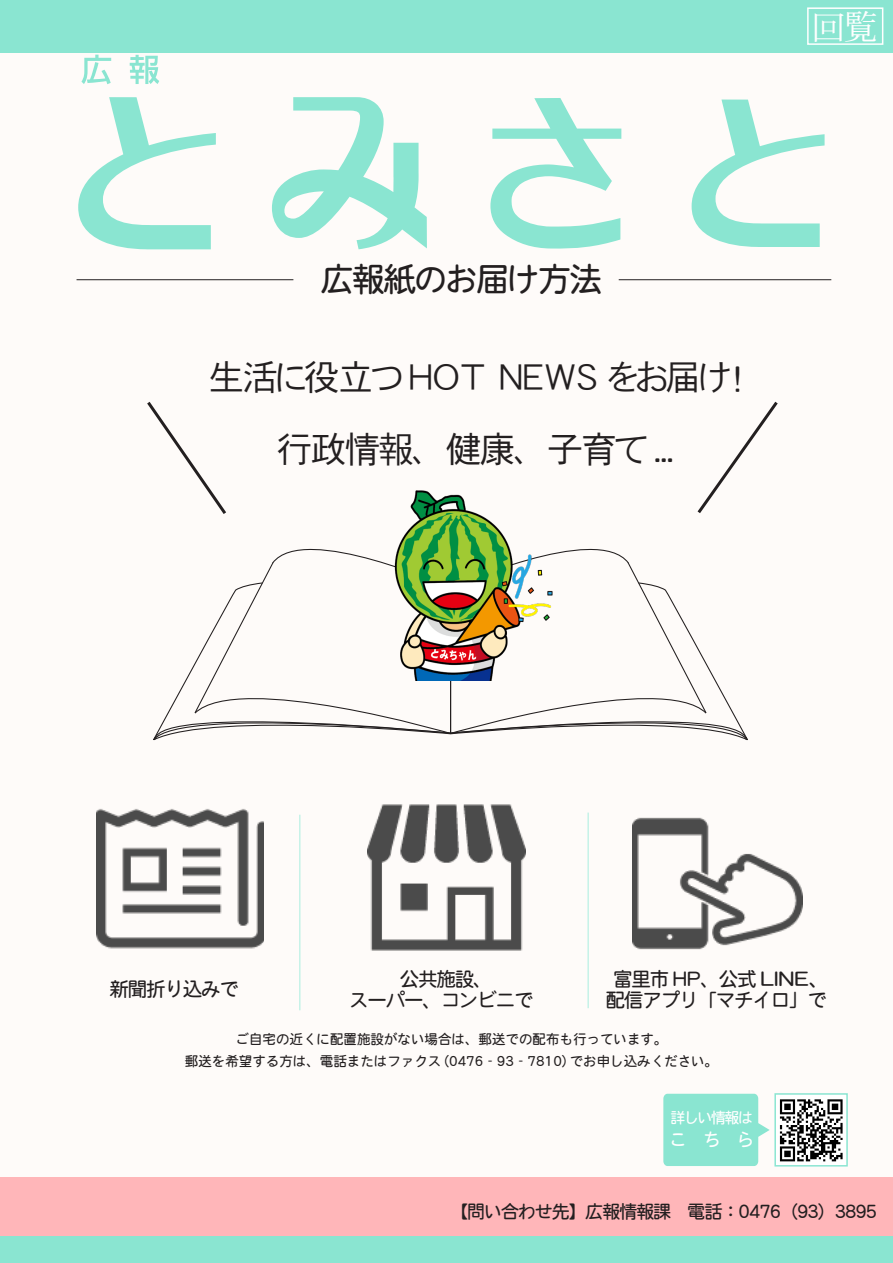
<style>
.page{position:relative;width:893px;height:1263px;background:#fff}
.page>*{position:absolute;margin:0;border:0;box-sizing:border-box;transform-origin:0 0}
.t1{font:36px "DFHS Gothic W3 WING RKSJ H";letter-spacing:-.06em;color:#231f20}
.t2{font:34.5px "DFHS Mincho W3 WINP RKSJ H";color:#fff}
.t3{font:33px "DFHS Maru Gothic W4 WINP RKSJ H";letter-spacing:-.06em;color:#231f20}
.t4{font:19.5px "DFHS Maru Gothic W4 WINP RKSJ H";letter-spacing:-.06em;color:#231f20}
.t5{font:19.5px "DFHS Maru Gothic W4 WINP RKSJ H";color:#231f20}
.t6{font:18px "DFHS Maru Gothic W4 WINP RKSJ H";letter-spacing:-.06em;color:#231f20}
.t7{font:18px "DFHS Maru Gothic W4 WINP RKSJ H";color:#fff}
.t8{font:15px "DFHS Maru Gothic W4 WINP RKSJ H";letter-spacing:-.1em;color:#fff}
.t9{font:13.5px "DFHS Maru Gothic W4 WINP RKSJ H";color:#231f20}
</style>
<div class="page">
<div style="left:0;top:38px;width:893px;height:1190px;background:#fefbf9"></div>
<div style="left:0;top:1177px;width:893px;height:60px;background:#ffb6b9"></div>
<div style="left:0;top:1237px;width:893px;height:26px;background:#8ae5d1"></div>
<div style="left:0;top:0;width:893px;height:53px;background:#8ae5d1"></div>
<svg style="left:81px;top:55px;width:30px;height:29px"></svg>
<svg style="left:130px;top:55px;width:29px;height:29px"></svg>
<svg style="left:272px;top:97px;width:155px;height:152px"></svg>
<svg style="left:78px;top:97px;width:138px;height:152px"></svg>
<svg style="left:692px;top:100px;width:133px;height:147px"></svg>
<svg style="left:490px;top:98px;width:131px;height:151px"></svg>
<div style="left:807px;top:7px;width:76px;height:38px;border:2px solid #fff"></div>
<img style="left:775px;top:1099px;width:72px;height:68px">
<div style="left:774px;top:1093px;width:74px;height:73px;border:2px solid #8ae5d1"></div>
<svg style="left:663px;top:1094px;width:107px;height:72px;background:#96e7d5"></svg>
<hr style="left:299px;top:815px;width:2px;height:195px;background:#c5f2e8">
<hr style="left:587px;top:812px;width:2px;height:196px;background:#c5f2e8">
<svg style="left:147px;top:401px;width:631px;height:340px"></svg>
<img style="left:320px;top:477px;width:267px;height:204px">
<img style="left:632px;top:817px;width:171px;height:133px">
<img style="left:368px;top:804px;width:157px;height:147px">
<img style="left:96px;top:809px;width:168px;height:140px">
<hr style="left:619px;top:279px;width:212px;height:1px;background:#231f20">
<hr style="left:77px;top:279px;width:216px;height:1px;background:#231f20">
<p class="t2" style="left:811px;top:9px;width:68px">回覧</p>
<p class="t3" style="left:321px;top:263px;width:283px">広報紙のお届け方法</p>
<p class="t1" style="left:209px;top:359px;width:534px">生活に役立つ HOT NEWS をお届け！</p>
<p class="t1" style="left:277px;top:431px;width:398px">行政情報、健康、子育て ...</p>
<p class="t4" style="left:109px;top:979px;width:131px">新聞折り込みで</p>
<p class="t4" style="left:400px;top:969px;width:94px">公共施設、</p>
<p class="t4" style="left:349px;top:990px;width:186px">スーパー、コンビニで</p>
<p class="t5" style="left:613px;top:969px;width:219px">富里市 HP、公式 LINE、</p>
<p class="t4" style="left:606px;top:990px;width:223px">配信アプリ「マチイロ」で</p>
<p class="t9" style="left:236px;top:1033px;width:433px">ご自宅の近くに配置施設がない場合は、郵送での配布も行っています。</p>
<p class="t9" style="left:185px;top:1054px;width:535px">郵送を希望する方は、電話またはファクス (0476‐93‐7810) でお申し込みください。</p>
<p class="t8" style="left:671px;top:1110px;width:84px">詳しい情報は</p>
<p class="t7" style="left:669px;top:1131px;width:87px">こちら</p>
<p class="t6" style="left:450px;top:1203px;width:445px">【問い合わせ先】広報情報課　電話：0476（93）3895　</p>
</div>
